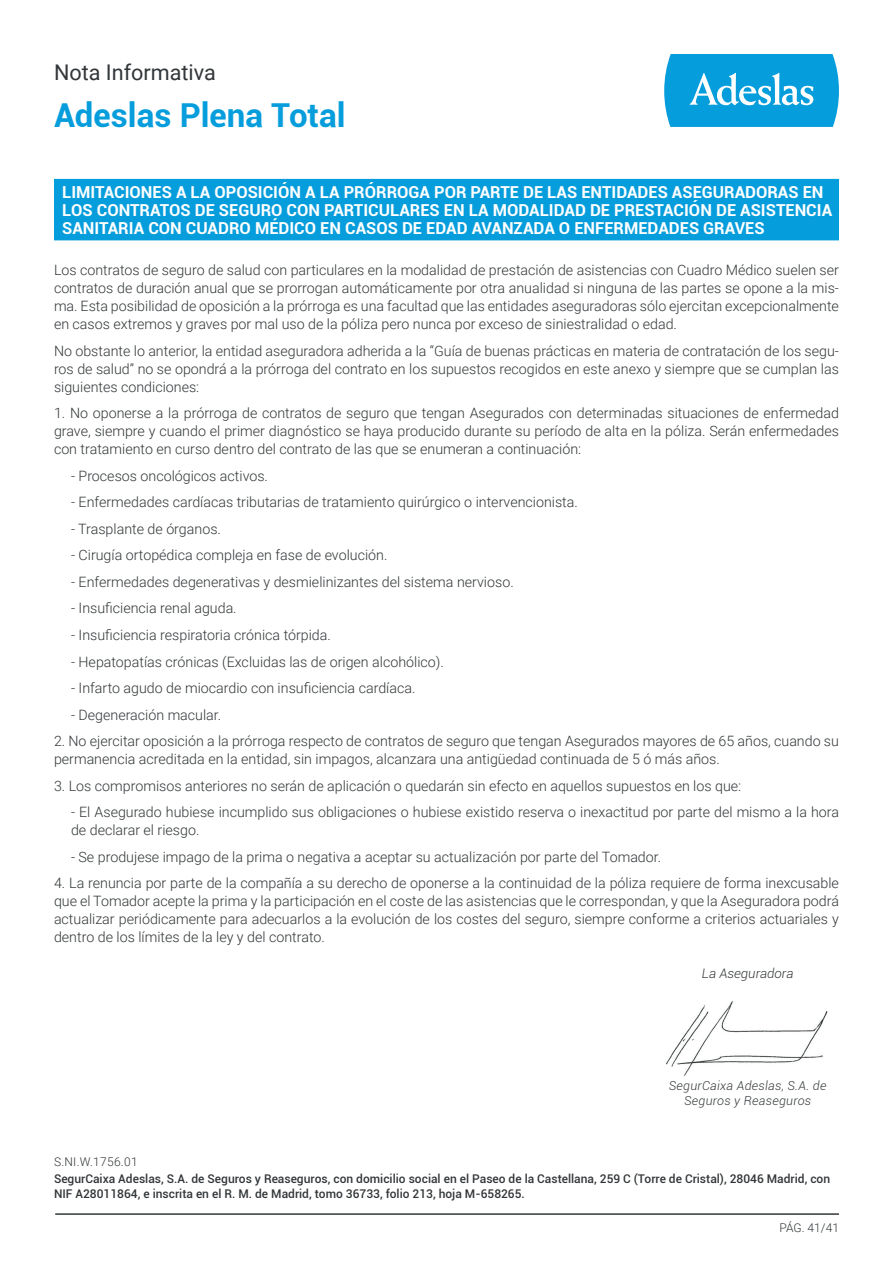
<style>
.page{position:relative;width:893px;height:1263px;background:#fff}
.page>*{position:absolute;margin:0;border:0;box-sizing:border-box;transform-origin:0 0}
.t1{font:700 33px "Roboto";color:#069ddc}
.t2{font:21.6px "Roboto";color:#323638}
.t3{font:700 16.5px/18px "Roboto";color:#fff}
.t4{font:300 14.25px/18px "Roboto";color:#323638;text-align:justify}
.t5{font:italic 300 13.2px "Roboto";color:#323638}
.t6{font:italic 300 12.3px/14.9px "Roboto";letter-spacing:.02em;color:#323638;text-align:center}
.t7{font:500 12px/15px "Roboto";color:#323638}
.t8{font:300 12px "Roboto";letter-spacing:.02em;color:#323638}
</style>
<div class="page">
<svg style="left:664px;top:54px;width:175px;height:73px"></svg>
<hr style="left:55px;top:1214px;width:784px;height:1px;background:#323638">
<div style="left:54px;top:179px;width:785px;height:25px;background:#069ddc"></div>
<div style="left:54px;top:197px;width:785px;height:25px;background:#069ddc"></div>
<div style="left:54px;top:215px;width:785px;height:25px;background:#069ddc"></div>
<img style="left:666px;top:1001px;width:162px;height:75px">
<h2 class="t2" style="left:54px;top:57px;width:163px">Nota Informativa</h2>
<h1 class="t1" style="left:54px;top:92px;width:293px">Adeslas Plena Total</h1>
<p class="t3" style="left:62px;top:182px;width:772px">LIMITACIONES A LA OPOSICIÓN A LA PRÓRROGA POR PARTE DE LAS ENTIDADES ASEGURADORAS EN<br>LOS CONTRATOS DE SEGURO CON PARTICULARES EN LA MODALIDAD DE PRESTACIÓN DE ASISTENCIA<br>SANITARIA CON CUADRO MÉDICO EN CASOS DE EDAD AVANZADA O ENFERMEDADES GRAVES</p>
<p class="t4" style="left:54px;top:261px;width:786px">Los contratos de seguro de salud con particulares en la modalidad de prestación de asistencias con Cuadro Médico suelen ser contratos de duración anual que se prorrogan automáticamente por otra anualidad si ninguna de las partes se opone a la mis&shy;ma. Esta posibilidad de oposición a la prórroga es una facultad que las entidades aseguradoras sólo ejercitan excepcionalmente en casos extremos y graves por mal uso de la póliza pero nunca por exceso de siniestralidad o edad.</p>
<p class="t4" style="left:54px;top:341px;width:786px">No obstante lo anterior, la entidad aseguradora adherida a la “Guía de buenas prácticas en materia de contratación de los segu&shy;ros de salud” no se opondrá a la prórroga del contrato en los supuestos recogidos en este anexo y siempre que se cumplan las siguientes condiciones:</p>
<p class="t4" style="left:54px;top:404px;width:786px">1. No oponerse a la prórroga de contratos de seguro que tengan Asegurados con determinadas situaciones de enfermedad grave, siempre y cuando el primer diagnóstico se haya producido durante su período de alta en la póliza. Serán enfermedades con tratamiento en curso dentro del contrato de las que se enumeran a continuación:</p>
<p class="t4" style="left:71px;top:466px;width:199px">- Procesos oncológicos activos.</p>
<p class="t4" style="left:71px;top:493px;width:508px">- Enfermedades cardíacas tributarias de tratamiento quirúrgico o intervencionista.</p>
<p class="t4" style="left:71px;top:519px;width:151px">- Trasplante de órganos.</p>
<p class="t4" style="left:71px;top:546px;width:318px">- Cirugía ortopédica compleja en fase de evolución.</p>
<p class="t4" style="left:71px;top:572px;width:444px">- Enfermedades degenerativas y desmielinizantes del sistema nervioso.</p>
<p class="t4" style="left:71px;top:599px;width:167px">- Insuficiencia renal aguda.</p>
<p class="t4" style="left:71px;top:625px;width:261px">- Insuficiencia respiratoria crónica tórpida.</p>
<p class="t4" style="left:71px;top:652px;width:374px">- Hepatopatías crónicas (Excluidas las de origen alcohólico).</p>
<p class="t4" style="left:71px;top:678px;width:346px">- Infarto agudo de miocardio con insuficiencia cardíaca.</p>
<p class="t4" style="left:71px;top:705px;width:152px">- Degeneración macular.</p>
<p class="t4" style="left:54px;top:731px;width:786px">2. No ejercitar oposición a la prórroga respecto de contratos de seguro que tengan Asegurados mayores de 65 años, cuando su permanencia acreditada en la entidad, sin impagos, alcanzara una antigüedad continuada de 5 ó más años.</p>
<p class="t4" style="left:54px;top:776px;width:689px">3. Los compromisos anteriores no serán de aplicación o quedarán sin efecto en aquellos supuestos en los que:</p>
<p class="t4" style="left:71px;top:802px;width:769px">- El Asegurado hubiese incumplido sus obligaciones o hubiese existido reserva o inexactitud por parte del mismo a la hora de declarar el riesgo.</p>
<p class="t4" style="left:71px;top:847px;width:592px">- Se produjese impago de la prima o negativa a aceptar su actualización por parte del Tomador.</p>
<p class="t4" style="left:54px;top:873px;width:786px">4. La renuncia por parte de la compañía a su derecho de oponerse a la continuidad de la póliza requiere de forma inexcusable que el Tomador acepte la prima y la participación en el coste de las asistencias que le correspondan, y que la Aseguradora podrá actualizar periódicamente para adecuarlos a la evolución de los costes del seguro, siempre conforme a criterios actuariales y dentro de los límites de la ley y del contrato.</p>
<p class="t5" style="left:702px;top:964px;width:93px">La Aseguradora</p>
<p class="t6" style="left:669px;top:1078px;width:159px">SegurCaixa Adeslas, S.A. de<br>Seguros y Reaseguros</p>
<p class="t8" style="left:54px;top:1153px;width:85px">S.NI.W.1756.01</p>
<p class="t7" style="left:54px;top:1171px;width:778px">SegurCaixa Adeslas, S.A. de Seguros y Reaseguros, con domicilio social en el Paseo de la Castellana, 259 C (Torre de Cristal), 28046 Madrid, con<br>NIF A28011864, e inscrita en el R. M. de Madrid, tomo 36733, folio 213, hoja M-658265.</p>
<p class="t8" style="left:780px;top:1220px;width:61px">PÁG. 41/41</p>
</div>
